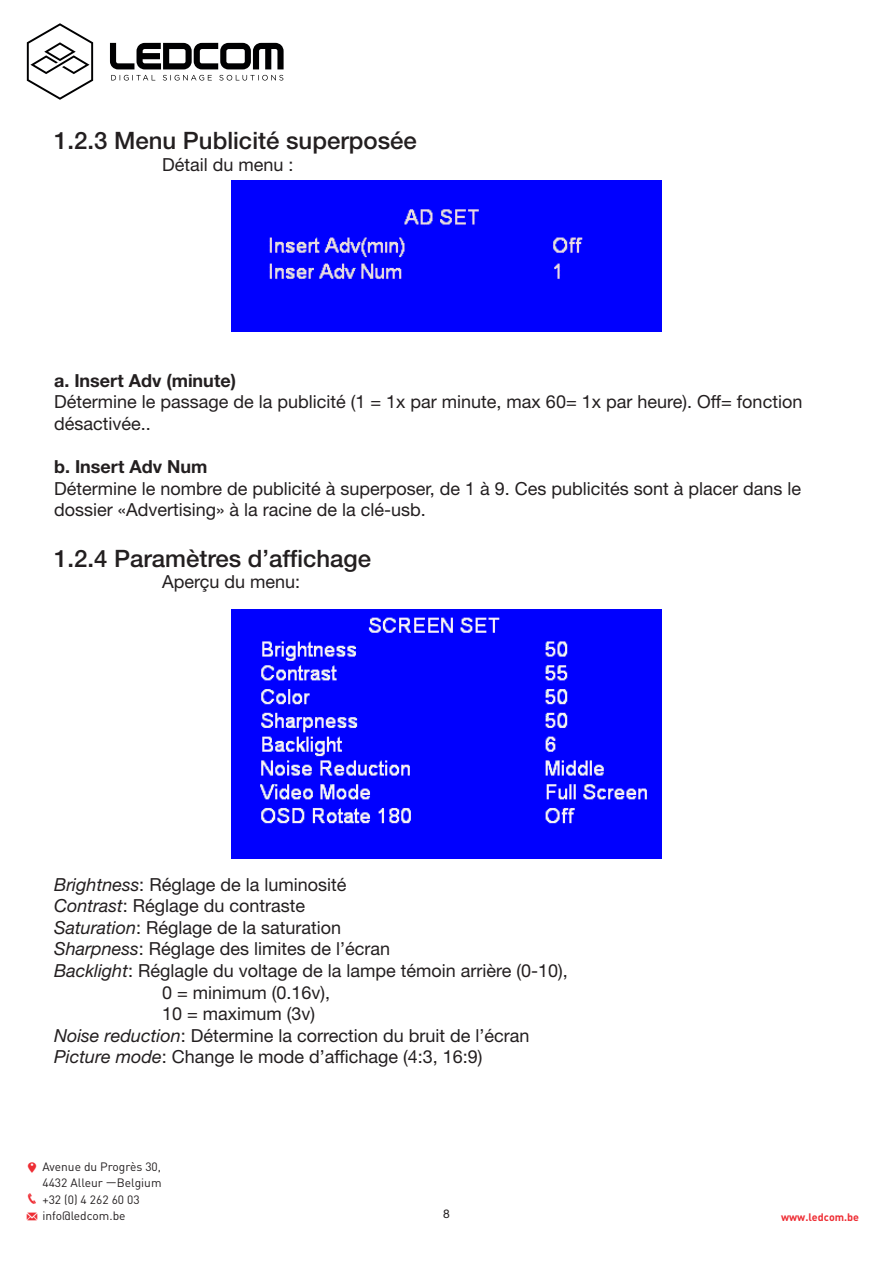
<style>
.page{position:relative;width:893px;height:1263px;background:#fff}
.page>*{position:absolute;margin:0;border:0;box-sizing:border-box;transform-origin:0 0}
.t1{font:500 24px "Helvetica Neue LT Std";color:#231f20}
.t2{font:18px/21.6px "Helvetica Neue LT Std";color:#231f20}
.t3{font:700 18px "Helvetica Neue LT Std";color:#231f20}
.t4{font:12px/16.5px "DIN Pro";color:#231f20}
.t5{font:12px "Helvetica Neue LT Std";color:#231f20}
.t6{font:700 10.8px "DIN Pro";color:#ee2d34}
.s1{font-style:italic}
</style>
<div class="page">
<svg style="left:111px;top:75px;width:44px;height:6px"></svg>
<svg style="left:163px;top:75px;width:49px;height:6px"></svg>
<svg style="left:219px;top:75px;width:64px;height:6px"></svg>
<svg style="left:110px;top:43px;width:174px;height:26px"></svg>
<svg style="left:27px;top:23px;width:66px;height:77px"></svg>
<div style="left:232px;top:181px;width:429px;height:150px;background:#00f"></div>
<img style="left:232px;top:610px;width:429px;height:248px">
<p class="t1" style="left:54px;top:126px;width:364px">1.2.3 Menu Publicité superposée</p>
<p class="t2" style="left:162px;top:153px;width:133px">Détail du menu :</p>
<p class="t3" style="left:54px;top:369px;width:183px">a. Insert Adv (minute)</p>
<p class="t2" style="left:54px;top:391px;width:750px">Détermine le passage de la publicité (1 = 1x par minute, max 60= 1x par heure). Off= fonction désactivée..</p>
<p class="t3" style="left:54px;top:455px;width:155px">b. Insert Adv Num</p>
<p class="t2" style="left:54px;top:477px;width:749px">Détermine le nombre de publicité à superposer, de 1 à 9. Ces publicités sont à placer dans le dossier «Advertising» à la racine de la clé-usb.</p>
<p class="t1" style="left:54px;top:544px;width:319px">1.2.4 Paramètres d’affichage</p>
<p class="t2" style="left:162px;top:571px;width:140px">Aperçu du menu:</p>
<p class="t2" style="left:54px;top:873px;width:294px"><span class="s1">Brightness</span>: Réglage de la luminosité</p>
<p class="t2" style="left:54px;top:895px;width:253px"><span class="s1">Contrast</span>: Réglage du contraste</p>
<p class="t2" style="left:54px;top:916px;width:289px"><span class="s1">Saturation</span>: Réglage de la saturation</p>
<p class="t2" style="left:54px;top:938px;width:338px"><span class="s1">Sharpness</span>: Réglage des limites de l’écran</p>
<p class="t2" style="left:54px;top:960px;width:515px"><span class="s1">Backlight</span>: Réglagle du voltage de la lampe témoin arrière (0-10),</p>
<p class="t2" style="left:162px;top:981px;width:170px">0 = minimum (0.16v),</p>
<p class="t2" style="left:162px;top:1003px;width:155px">10 = maximum (3v)</p>
<p class="t2" style="left:54px;top:1024px;width:477px"><span class="s1">Noise reduction</span>: Détermine la correction du bruit de l’écran</p>
<p class="t2" style="left:54px;top:1046px;width:430px"><span class="s1">Picture mode</span>: Change le mode d’affichage (4:3, 16:9)</p>
<p class="t4" style="left:42px;top:1158px;width:121px">Avenue du Progrès 30,<br>4432 Alleur —Belgium +32 (0) 4 262 60 03 info@ledcom.be</p>
<p class="t5" style="left:443px;top:1206px;width:8px">8</p>
<p class="t6" style="left:781px;top:1209px;width:80px">www.ledcom.be</p>
</div>
